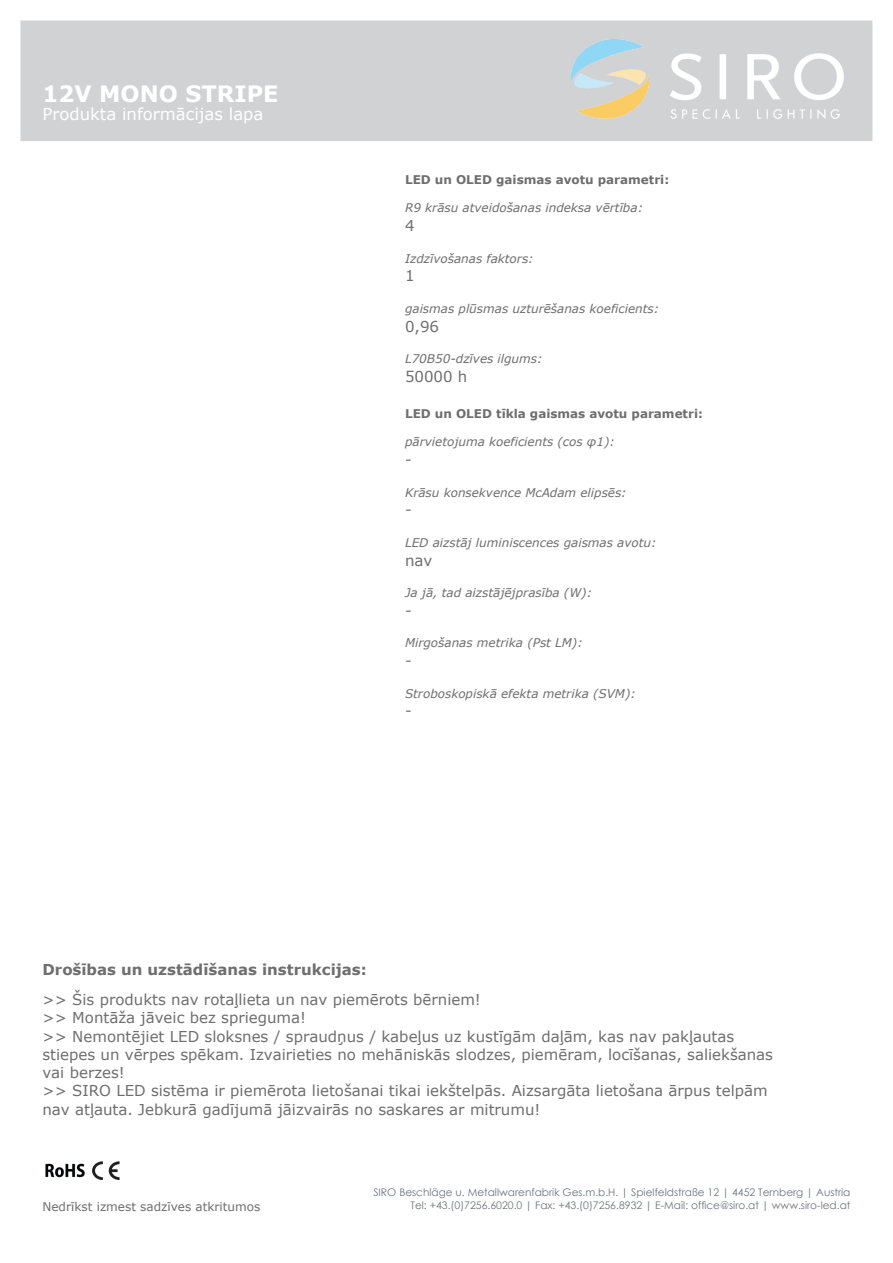
<style>
.page{position:relative;width:893px;height:1263px;background:#fff}
.page>*{position:absolute;margin:0;border:0;box-sizing:border-box;transform-origin:0 0}
.t1{font:700 22.5px "Verdana";color:#fff}
.t2{font:16.5px "Verdana";color:#fff}
.t3{font:15px/18.3px "Verdana";color:#6e6e6e}
.t4{font:700 15px "Verdana";color:#6e6e6e}
.t5{font:italic 12px "Verdana";color:#6e6e6e}
.t6{font:700 12px "Verdana";color:#6e6e6e}
.t7{font:12px "Verdana";color:#6e6e6e}
.t8{font:10.5px/12.6px "Century Gothic";color:#6d747f;text-align:right}
</style>
<div class="page">
<div style="left:21px;top:21px;width:851px;height:120px;background:#d1d2d4"></div>
<img style="left:571px;top:40px;width:272px;height:78px">
<img style="left:45px;top:1163px;width:40px;height:15px">
<svg style="left:92px;top:1161px;width:27px;height:19px"></svg>
<h1 class="t1" style="left:42px;top:80px;width:238px">12V MONO STRIPE</h1>
<p class="t2" style="left:42px;top:104px;width:222px">Produkta informācijas lapa</p>
<p class="t6" style="left:405px;top:172px;width:266px">LED un OLED gaismas avotu parametri:</p>
<p class="t5" style="left:405px;top:200px;width:240px">R9 krāsu atveidošanas indeksa vērtība:</p>
<p class="t3" style="left:405px;top:216px;width:11px">4</p>
<p class="t5" style="left:405px;top:250px;width:130px">Izdzīvošanas faktors:</p>
<p class="t3" style="left:405px;top:266px;width:11px">1</p>
<p class="t5" style="left:405px;top:301px;width:256px">gaismas plūsmas uzturēšanas koeficients:</p>
<p class="t3" style="left:405px;top:316px;width:36px">0,96</p>
<p class="t5" style="left:405px;top:351px;width:139px">L70B50-dzīves ilgums:</p>
<p class="t3" style="left:405px;top:367px;width:64px">50000 h</p>
<p class="t6" style="left:405px;top:406px;width:299px">LED un OLED tīkla gaismas avotu parametri:</p>
<p class="t5" style="left:405px;top:434px;width:211px">pārvietojuma koeficients (cos φ1):</p>
<p class="t3" style="left:405px;top:450px;width:8px">-</p>
<p class="t5" style="left:405px;top:484px;width:223px">Krāsu konsekvence McAdam elipsēs:</p>
<p class="t3" style="left:405px;top:500px;width:8px">-</p>
<p class="t5" style="left:405px;top:535px;width:253px">LED aizstāj luminiscences gaismas avotu:</p>
<p class="t3" style="left:405px;top:550px;width:29px">nav</p>
<p class="t5" style="left:405px;top:585px;width:189px">Ja jā, tad aizstājējprasība (W):</p>
<p class="t3" style="left:405px;top:601px;width:8px">-</p>
<p class="t5" style="left:405px;top:635px;width:179px">Mirgošanas metrika (Pst LM):</p>
<p class="t3" style="left:405px;top:651px;width:8px">-</p>
<p class="t5" style="left:405px;top:685px;width:232px">Stroboskopiskā efekta metrika (SVM):</p>
<p class="t3" style="left:405px;top:701px;width:8px">-</p>
<p class="t4" style="left:42px;top:960px;width:326px">Drošības un uzstādīšanas instrukcijas:</p>
<p class="t3" style="left:42px;top:990px;width:732px">&gt;&gt; Šis produkts nav rotaļlieta un nav piemērots bērniem!<br>&gt;&gt; Montāža jāveic bez sprieguma!<br>&gt;&gt; Nemontējiet LED sloksnes / spraudņus / kabeļus uz kustīgām daļām, kas nav pakļautas stiepes un vērpes spēkam. Izvairieties no mehāniskās slodzes, piemēram, locīšanas, saliekšanas vai berzes!<br>&gt;&gt; SIRO LED sistēma ir piemērota lietošanai tikai iekštelpās. Aizsargāta lietošana ārpus telpām nav atļauta. Jebkurā gadījumā jāizvairās no saskares ar mitrumu!</p>
<p class="t7" style="left:42px;top:1198px;width:219px">Nedrīkst izmest sadzīves atkritumos</p>
<p class="t8" style="left:373px;top:1186px;width:479px">SIRO Beschläge u. Metallwarenfabrik Ges.m.b.H. | Spielfeldstraße 12 | 4452 Ternberg | Austria<br>Tel: +43.(0)7256.6020.0 | Fax: +43.(0)7256.8932 | E-Mail: office@siro.at | www.siro-led.at</p>
</div>
